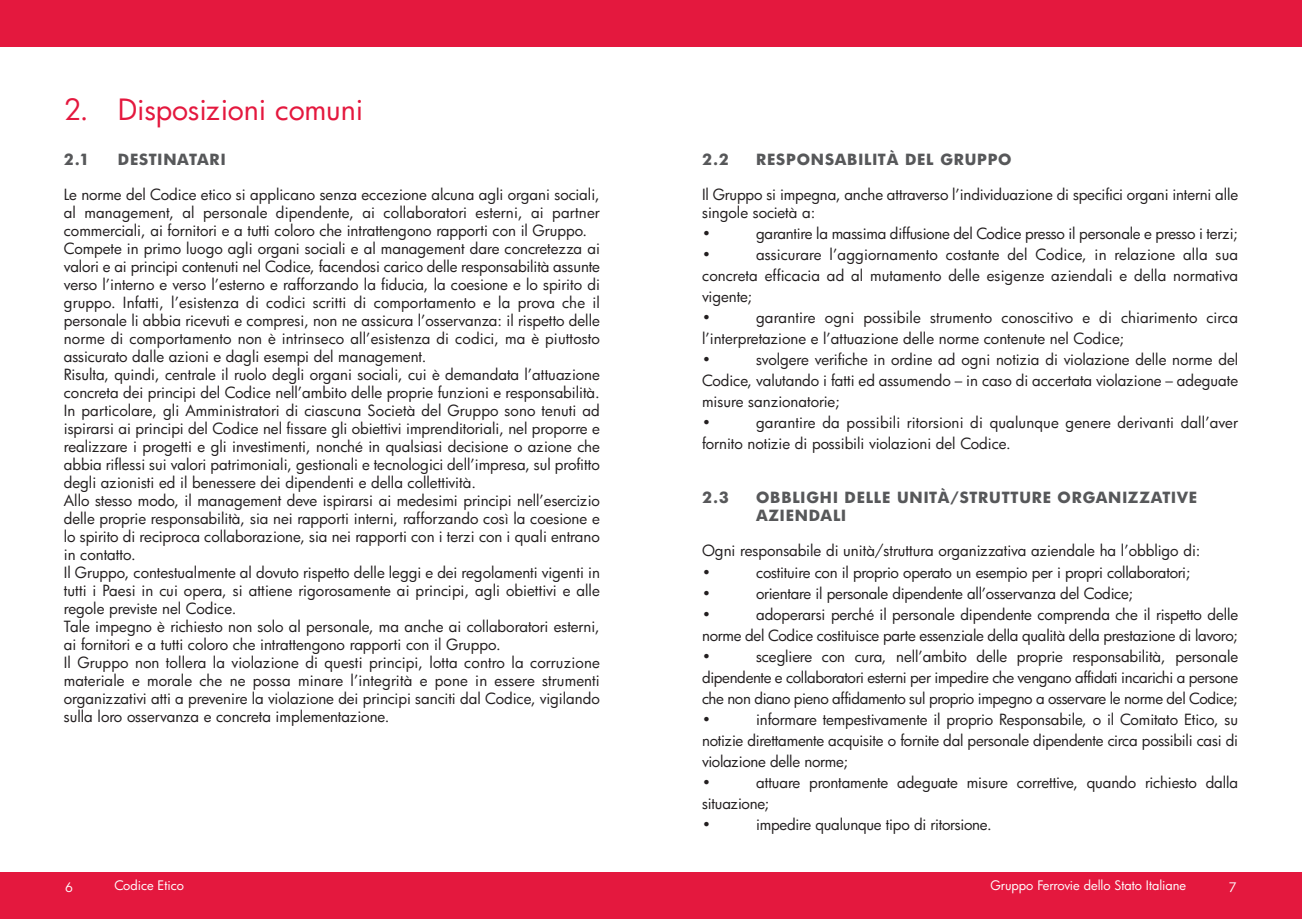
<style>
.page{position:relative;width:1302px;height:919px;background:#fff}
.page>*{position:absolute;margin:0;border:0;box-sizing:border-box;transform-origin:0 0}
.t1{font:28.5px "Futura";color:#e4183e}
.t2{font:15px/18px "Futura";letter-spacing:-.005em;color:#231f20}
.t3{font:700 15px/18px "Futura";letter-spacing:.05em;color:#57585a}
.t4{font:12.75px "Futura";color:#fff}
</style>
<div class="page">
<div style="left:651px;top:0;width:650px;height:47px;background:#e4183e"></div>
<div style="left:651px;top:872px;width:650px;height:46px;background:#e4183e"></div>
<div style="left:0;top:0;width:651px;height:47px;background:#e4183e"></div>
<div style="left:0;top:872px;width:651px;height:46px;background:#e4183e"></div>
<h1 class="t1" style="left:64px;top:93px;width:301px">2. Disposizioni comuni</h1>
<p class="t3" style="left:64px;top:150px;width:27px">2.1</p>
<p class="t3" style="left:118px;top:150px;width:109px">DESTINATARI</p>
<p class="t2" style="left:64px;top:186px;width:537px">Le norme del Codice etico si applicano senza eccezione alcuna agli organi sociali, al management, al personale dipendente, ai collaboratori esterni, ai partner commerciali, ai fornitori e a tutti coloro che intrattengono rapporti con il Gruppo.<br>Compete in primo luogo agli organi sociali e al management dare concretezza ai valori e ai principi contenuti nel Codice, facendosi carico delle responsabilità assunte verso l’interno e verso l’esterno e rafforzando la fiducia, la coesione e lo spirito di gruppo. Infatti, l’esistenza di codici scritti di comportamento e la prova che il personale li abbia ricevuti e compresi, non ne assicura l’osservanza: il rispetto delle norme di comportamento non è intrinseco all’esistenza di codici, ma è piuttosto assicurato dalle azioni e dagli esempi del management.<br>Risulta, quindi, centrale il ruolo degli organi sociali, cui è demandata l’attuazione concreta dei principi del Codice nell’ambito delle proprie funzioni e responsabilità.<br>In particolare, gli Amministratori di ciascuna Società del Gruppo sono tenuti ad ispirarsi ai principi del Codice nel fissare gli obiettivi imprenditoriali, nel proporre e realizzare i progetti e gli investimenti, nonché in qualsiasi decisione o azione che abbia riflessi sui valori patrimoniali, gestionali e tecnologici dell’impresa, sul profitto degli azionisti ed il benessere dei dipendenti e della collettività.<br>Allo stesso modo, il management deve ispirarsi ai medesimi principi nell’esercizio delle proprie responsabilità, sia nei rapporti interni, rafforzando così la coesione e lo spirito di reciproca collaborazione, sia nei rapporti con i terzi con i quali entrano in contatto.<br>Il Gruppo, contestualmente al dovuto rispetto delle leggi e dei regolamenti vigenti in tutti i Paesi in cui opera, si attiene rigorosamente ai principi, agli obiettivi e alle regole previste nel Codice.<br>Tale impegno è richiesto non solo al personale, ma anche ai collaboratori esterni, ai fornitori e a tutti coloro che intrattengono rapporti con il Gruppo.<br>Il Gruppo non tollera la violazione di questi principi, lotta contro la corruzione materiale e morale che ne possa minare l’integrità e pone in essere strumenti organizzativi atti a prevenire la violazione dei principi sanciti dal Codice, vigilando sulla loro osservanza e concreta implementazione.</p>
<p class="t3" style="left:702px;top:150px;width:29px">2.2</p>
<p class="t3" style="left:756px;top:150px;width:257px">RESPONSABILITÀ DEL GRUPPO</p>
<p class="t2" style="left:702px;top:186px;width:537px">Il Gruppo si impegna, anche attraverso l’individuazione di specifici organi interni alle singole società a:</p>
<p class="t2" style="left:702px;top:225px;width:10px">•</p>
<p class="t2" style="left:756px;top:225px;width:483px">garantire la massima diffusione del Codice presso il personale e presso i terzi;</p>
<p class="t2" style="left:702px;top:246px;width:10px">•</p>
<p class="t2" style="left:702px;top:244px;width:537px;line-height:21px;text-indent:54px">assicurare l’aggiornamento costante del Codice, in relazione alla sua concreta efficacia ad al mutamento delle esigenze aziendali e della normativa vigente;<br>•</p>
<p class="t2" style="left:702px;top:307px;width:537px;line-height:21px;text-indent:54px">garantire ogni possibile strumento conoscitivo e di chiarimento circa l’interpretazione e l’attuazione delle norme contenute nel Codice;<br>•</p>
<p class="t2" style="left:702px;top:349px;width:537px;line-height:21px;text-indent:54px">svolgere verifiche in ordine ad ogni notizia di violazione delle norme del Codice, valutando i fatti ed assumendo – in caso di accertata violazione – adeguate misure sanzionatorie;<br>•</p>
<p class="t2" style="left:702px;top:412px;width:537px;line-height:21px;text-indent:54px">garantire da possibili ritorsioni di qualunque genere derivanti dall’aver fornito notizie di possibili violazioni del Codice.</p>
<p class="t3" style="left:702px;top:489px;width:29px">2.3</p>
<p class="t3" style="left:756px;top:489px;width:442px">OBBLIGHI DELLE UNITÀ/STRUTTURE ORGANIZZATIVE<br>AZIENDALI</p>
<p class="t2" style="left:702px;top:540px;width:500px;line-height:21px">Ogni responsabile di unità/struttura organizzativa aziendale ha l’obbligo di: •</p>
<p class="t2" style="left:756px;top:563px;width:436px">costituire con il proprio operato un esempio per i propri collaboratori;</p>
<p class="t2" style="left:702px;top:584px;width:10px">•</p>
<p class="t2" style="left:756px;top:584px;width:379px">orientare il personale dipendente all’osservanza del Codice;</p>
<p class="t2" style="left:702px;top:605px;width:10px">•</p>
<p class="t2" style="left:702px;top:603px;width:537px;line-height:21px;text-align:justify;text-indent:54px">adoperarsi perché il personale dipendente comprenda che il rispetto delle norme del Codice costituisce parte essenziale della qualità della prestazione di lavoro; •</p>
<p class="t2" style="left:702px;top:645px;width:537px;line-height:21px;text-align:justify;text-indent:54px">scegliere con cura, nell’ambito delle proprie responsabilità, personale dipendente e collaboratori esterni per impedire che vengano affidati incarichi a persone che non diano pieno affidamento sul proprio impegno a osservare le norme del Codice; •</p>
<p class="t2" style="left:702px;top:708px;width:537px;line-height:21px;text-indent:54px">informare tempestivamente il proprio Responsabile, o il Comitato Etico, su notizie direttamente acquisite o fornite dal personale dipendente circa possibili casi di violazione delle norme;<br>•</p>
<p class="t2" style="left:702px;top:771px;width:537px;line-height:21px;text-indent:54px">attuare prontamente adeguate misure correttive, quando richiesto dalla situazione;<br>•</p>
<p class="t2" style="left:756px;top:815px;width:237px">impedire qualunque tipo di ritorsione.</p>
<p class="t4" style="left:65px;top:879px;width:9px">6</p>
<p class="t4" style="left:114px;top:878px;width:71px">Codice Etico</p>
<p class="t4" style="left:990px;top:878px;width:197px">Gruppo Ferrovie dello Stato Italiane</p>
<p class="t4" style="left:1228px;top:879px;width:9px">7</p>
</div>
